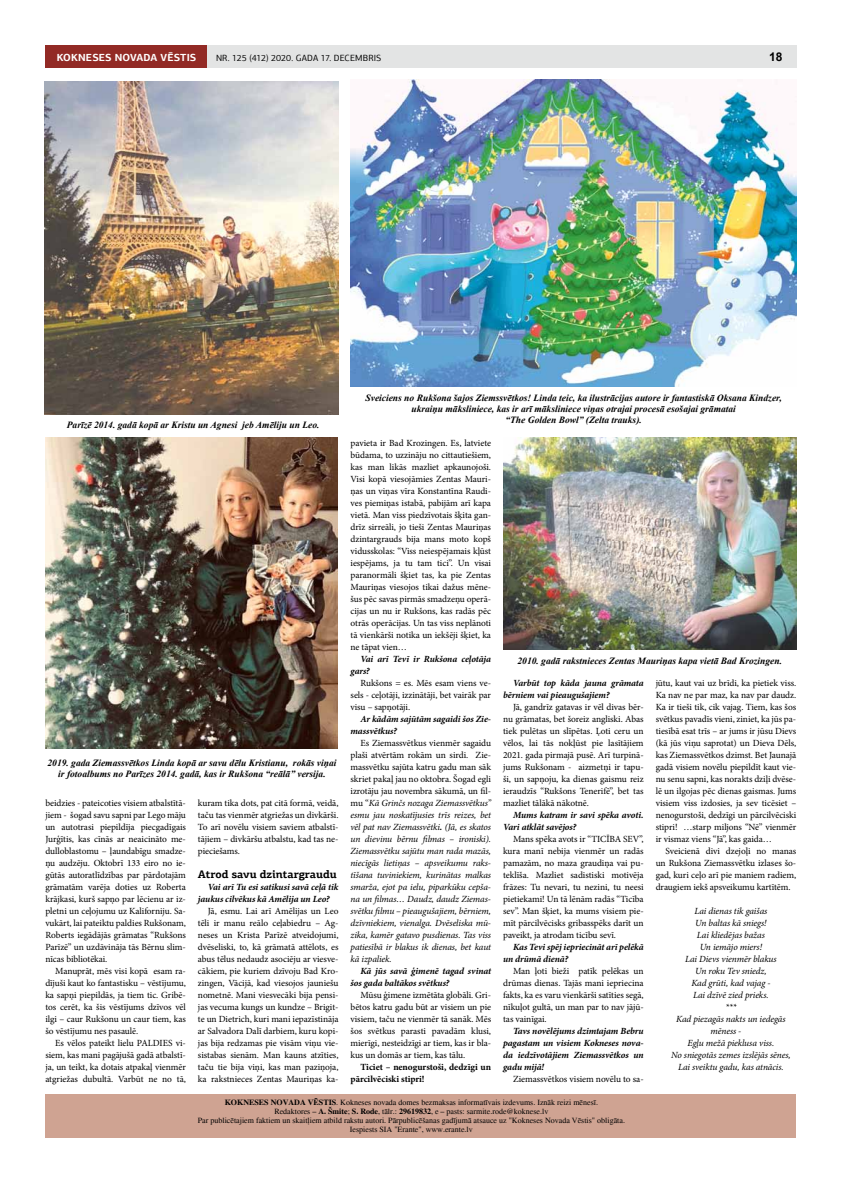
<style>
.page{position:relative;width:842px;height:1191px;background:#fff}
.page>*{position:absolute;margin:0;border:0;box-sizing:border-box;transform-origin:0 0}
.t1{font:700 12px "Arial";color:#000}
.t2{font:700 11px "PF Agora Slab Pro";letter-spacing:-.005em;color:#000}
.t3{font:700 10.3px "PF Agora Sans Pro";letter-spacing:.015em;color:#fff}
.t4{font:italic 700 9.5px/11.4px "Times New Roman";color:#000;text-align:center}
.t5{font:9.4px/12px "Minion Pro";letter-spacing:-.005em;color:#000;text-align:justify}
.t6{font:italic 9.4px/12px "Minion Pro";letter-spacing:-.01em;color:#000;text-align:justify}
.t7{font:italic 700 9.4px/12px "Minion Pro";letter-spacing:-.01em;color:#000}
.t8{font:700 9.4px/12px "Minion Pro";letter-spacing:-.005em;color:#000}
.t9{font:9px "PF Agora Sans Pro";letter-spacing:.01em;color:#000}
.t10{font:8px/9.2px "Times";color:#000;text-align:center}
.s1{font-style:normal}
.s2{font-weight:700}
</style>
<div class="page">
<div style="left:45px;top:45px;width:752px;height:23px;background:#e3e4e4"></div>
<div style="left:45px;top:45px;width:162px;height:23px;background:#922a25"></div>
<div style="left:45px;top:1094px;width:751px;height:44px;background:#cfa392"></div>
<img style="left:351px;top:79px;width:445px;height:307px">
<img style="left:503px;top:437px;width:294px;height:212px">
<img style="left:45px;top:437px;width:292px;height:311px">
<img style="left:45px;top:82px;width:294px;height:333px">
<p class="t3" style="left:57px;top:51px;width:141px">KOKNESES NOVADA VĒSTIS</p>
<p class="t9" style="left:216px;top:53px;width:87px">NR. 125 (412) 2020. GADA</p>
<p class="t9" style="left:321px;top:53px;width:62px">17. DECEMBRIS</p>
<p class="t1" style="left:769px;top:49px;width:15px">18</p>
<p class="t4" style="left:67px;top:418px;width:254px">Parīzē 2014. gadā kopā ar Kristu un Agnesi jeb Amēliju un Leo.</p>
<p class="t4" style="left:47px;top:756px;width:290px">2019. gada Ziemassvētkos Linda kopā ar savu dēlu Kristianu, rokās viņai ir fotoalbums no Parīzes 2014. gadā, kas ir Rukšona “reālā” versija.</p>
<p class="t5" style="left:45px;top:797px;width:142px">beidzies - pateicoties visiem atbalstītā&shy;jiem - šogad savu sapni par Lego māju un autotrasi piepildīja piecgadīgais Jurģītis, kas cīnās ar neaicināto me&shy;dulloblastomu – ļaundabīgu smadze&shy;ņu audzēju. Oktobrī 133 eiro no ie&shy;gūtās autoratlīdzības par pārdotajām grāmatām varēja doties uz Roberta krājkasi, kurš sapņo par lēcienu ar iz&shy;pletni un ceļojumu uz Kaliforniju. Sa&shy;vukārt, lai pateiktu paldies Rukšonam, Roberts iegādājās grāmatas “Rukšons Parīzē” un uzdāvināja tās Bērnu slim&shy;nīcas bibliotēkai.</p>
<p class="t5" style="left:45px;top:965px;width:142px;text-indent:10px">Manuprāt, mēs visi kopā esam ra&shy;dījuši kaut ko fantastisku – vēstījumu, ka sapņi piepildās, ja tiem tic. Gribē&shy;tos cerēt, ka šis vēstījums dzīvos vēl ilgi – caur Rukšonu un caur tiem, kas šo vēstījumu nes pasaulē.</p>
<p class="t5" style="left:45px;top:1037px;width:142px;text-indent:10px">Es vēlos pateikt lielu PALDIES vi&shy;siem, kas mani pagājušā gadā atbalstī&shy;ja, un teikt, ka dotais atpakaļ vienmēr atgriežas dubultā. Varbūt ne no tā,</p>
<p class="t5" style="left:198px;top:797px;width:142px">kuram tika dots, pat citā formā, veidā, taču tas vienmēr atgriežas un divkārši.<br>To arī novēlu visiem saviem atbalstī&shy;tājiem – divkāršu atbalstu, kad tas ne&shy;pieciešams.</p>
<p class="t2" style="left:198px;top:867px;width:140px">Atrod savu dzintargraudu</p>
<p class="t7" style="left:198px;top:880px;width:142px;text-indent:10px">Vai arī Tu esi satikusi savā ceļā tik jaukus cilvēkus kā Amēlija un Leo?</p>
<p class="t5" style="left:198px;top:905px;width:142px;text-indent:10px">Jā, esmu. Lai arī Amēlijas un Leo tēli ir manu reālo ceļabiedru – Ag&shy;neses un Krista Parīzē atveidojumi, dvēseliski, to, kā grāmatā attēlots, es abus tēlus nedaudz asociēju ar viesve&shy;cākiem, pie kuriem dzīvoju Bad Kro&shy;zingen, Vācijā, kad viesojos jauniešu nometnē. Mani viesvecāki bija pensi&shy;jas vecuma kungs un kundze – Brigit&shy;te un Dietrich, kuri mani iepazīstināja ar Salvadora Dalī darbiem, kuru kopi&shy;jas bija redzamas pie visām viņu vie&shy;sistabas sienām. Man kauns atzīties, taču tie bija viņi, kas man paziņoja, ka rakstnieces Zentas Mauriņas ka-</p>
<p class="t4" style="left:365px;top:391px;width:418px">Sveiciens no Rukšona šajos Ziemssvētkos! Linda teic, ka ilustrācijas autore ir fantastiskā Oksana Kindzer, ukraiņu māksliniece, kas ir arī māksliniece viņas otrajai procesā esošajai grāmatai<br>“The Golden Bowl” (Zelta trauks).</p>
<p class="t5" style="left:350px;top:437px;width:142px">pavieta ir Bad Krozingen. Es, latviete būdama, to uzzināju no cittautiešiem, kas man likās mazliet apkaunojoši.<br>Visi kopā viesojāmies Zentas Mauri&shy;ņas un viņas vīra Konstantīna Raudi&shy;ves piemiņas istabā, pabijām arī kapa vietā. Man viss piedzīvotais šķita gan&shy;drīz sirreāli, jo tieši Zentas Mauriņas dzintargrauds bija mans moto kopš vidusskolas: “Viss neiespējamais kļūst iespējams, ja tu tam tici”. Un visai paranormāli šķiet tas, ka pie Zentas Mauriņas viesojos tikai dažus mēne&shy;šus pēc savas pirmās smadzeņu operā&shy;cijas un nu ir Rukšons, kas radās pēc otrās operācijas. Un tas viss neplānoti tā vienkārši notika un iekšēji šķiet, ka ne tāpat vien…</p>
<p class="t7" style="left:350px;top:652px;width:142px;text-indent:10px">Vai arī Tevī ir Rukšona ceļotāja gars?</p>
<p class="t5" style="left:350px;top:677px;width:142px;text-indent:10px">Rukšons = es. Mēs esam viens ve&shy;sels - ceļotāji, izzinātāji, bet vairāk par visu – sapņotāji.</p>
<p class="t7" style="left:350px;top:712px;width:142px;text-indent:10px">Ar kādām sajūtām sagaidi šos Zie&shy;massvētkus?</p>
<p class="t6" style="left:350px;top:737px;width:142px;text-indent:10px"><span class="s1">Es Ziemassvētkus vienmēr sagaidu plaši atvērtām rokām un sirdi. Zie&shy;massvētku sajūta katru gadu man sāk skriet pakaļ jau no oktobra. Šogad egli izrotāju jau novembra sākumā, un fil&shy;mu “</span>Kā Grinčs nozaga Ziemassvētkus” esmu jau noskatījusies trīs reizes, bet vēl pat nav Ziemassvētki<span class="s2">.</span> (Jā, es skatos un dievinu bērnu filmas – ironiski).<br>Ziemassvētku sajūtu man rada mazās, niecīgās lietiņas – apsveikumu raks&shy;tīšana tuviniekiem, kurinātas malkas smarža, ejot pa ielu, piparkūku cepša&shy;na un filmas… Daudz, daudz Ziemas&shy;svētku filmu – pieaugušajiem, bērniem, dzīvniekiem, vienalga. Dvēseliska mū&shy;zika, kamēr gatavo pusdienas. Tas viss patiesībā ir blakus ik dienas, bet kaut kā izpaliek.</p>
<p class="t7" style="left:350px;top:965px;width:142px;text-indent:10px">Kā jūs savā ģimenē tagad svinat šos gada baltākos svētkus?</p>
<p class="t5" style="left:350px;top:989px;width:142px;text-indent:10px">Mūsu ģimene izmētāta globāli. Gri&shy;bētos katru gadu būt ar visiem un pie visiem, taču ne vienmēr tā sanāk. Mēs šos svētkus parasti pavadām klusi, mierīgi, nesteidzīgi ar tiem, kas ir bla&shy;kus un domās ar tiem, kas tālu.</p>
<p class="t8" style="left:350px;top:1061px;width:142px;text-indent:10px">Ticiet – nenogurstoši, dedzīgi un pārcilvēciski stipri!</p>
<p class="t4" style="left:518px;top:655px;width:266px">2010. gadā rakstnieces Zentas Mauriņas kapa vietā Bad Krozingen.</p>
<p class="t7" style="left:503px;top:677px;width:142px;text-indent:10px">Varbūt top kāda jauna grāmata bērniem vai pieaugušajiem?</p>
<p class="t5" style="left:503px;top:701px;width:142px;text-indent:10px">Jā, gandrīz gatavas ir vēl divas bēr&shy;nu grāmatas, bet šoreiz angliski. Abas tiek pulētas un slīpētas. Ļoti ceru un vēlos, lai tās nokļūst pie lasītājiem 2021. gada pirmajā pusē. Arī turpinā&shy;jums Rukšonam - aizmetņi ir tapu&shy;ši, un sapņoju, ka dienas gaismu reiz ieraudzīs “Rukšons Tenerifē”, bet tas mazliet tālākā nākotnē.</p>
<p class="t7" style="left:503px;top:809px;width:142px;text-indent:10px">Mums katram ir savi spēka avoti.<br>Vari atklāt savējos?</p>
<p class="t5" style="left:503px;top:833px;width:142px;text-indent:10px">Mans spēka avots ir “TICĪBA SEV”, kura manī nebija vienmēr un radās pamazām, no maza graudiņa vai pu&shy;teklīša. Mazliet sadistiski motivēja frāzes: Tu nevari, tu nezini, tu neesi pietiekami! Un tā lēnām radās “Ticība sev”. Man šķiet, ka mums visiem pie&shy;mīt pārcilvēcisks gribasspēks darīt un paveikt, ja atrodam ticību sevī.</p>
<p class="t7" style="left:503px;top:941px;width:142px;text-indent:10px">Kas Tevi spēj iepriecināt arī pelēkā un drūmā dienā?</p>
<p class="t5" style="left:503px;top:965px;width:142px;text-indent:10px">Man ļoti bieži patīk pelēkas un drūmas dienas. Tajās mani iepriecina fakts, ka es varu vienkārši satīties segā, nīkuļot gultā, un man par to nav jājū&shy;tas vainīgai.</p>
<p class="t7" style="left:503px;top:1025px;width:142px;text-align:justify;text-indent:10px">Tavs novēlējums dzimtajam Bebru pagastam un visiem Kokneses nova&shy;da iedzīvotājiem Ziemassvētkos un gadu mijā!</p>
<p class="t5" style="left:513px;top:1073px;width:132px">Ziemassvētkos visiem novēlu to sa-</p>
<p class="t5" style="left:656px;top:677px;width:142px">jūtu, kaut vai uz brīdi, ka pietiek viss.<br>Ka nav ne par maz, ka nav par daudz.<br>Ka ir tieši tik, cik vajag. Tiem, kas šos svētkus pavadīs vieni, ziniet, ka jūs pa&shy;tiesībā esat trīs – ar jums ir jūsu Dievs (kā jūs viņu saprotat) un Dieva Dēls, kas Ziemassvētkos dzimst. Bet Jaunajā gadā visiem novēlu piepildīt kaut vie&shy;nu senu sapni, kas norakts dziļi dvēse&shy;lē un ilgojas pēc dienas gaismas. Jums visiem viss izdosies, ja sev ticēsiet – nenogurstoši, dedzīgi un pārcilvēciski stipri! …starp miljons “Nē” vienmēr ir vismaz viens “Jā”, kas gaida…</p>
<p class="t5" style="left:656px;top:845px;width:142px;text-indent:10px">Sveicienā divi dzejoļi no manas un Rukšona Ziemassvētku izlases šo&shy;gad, kuri ceļo arī pie maniem radiem, draugiem iekš apsveikumu kartītēm.</p>
<p class="t6" style="left:694px;top:905px;width:74px">Lai dienas tik gaišas</p>
<p class="t6" style="left:695px;top:917px;width:73px">Un baltas kā sniegs!</p>
<p class="t6" style="left:697px;top:929px;width:69px">Lai kliedējas bažas</p>
<p class="t6" style="left:700px;top:941px;width:64px">Un iemājo miers!</p>
<p class="t6" style="left:685px;top:953px;width:93px">Lai Dievs vienmēr blakus</p>
<p class="t6" style="left:695px;top:965px;width:73px">Un roku Tev sniedz,</p>
<p class="t6" style="left:691px;top:977px;width:81px">Kad grūti, kad vajag -</p>
<p class="t6" style="left:693px;top:989px;width:77px">Lai dzīvē zied prieks.</p>
<p class="t6" style="left:725px;top:1001px;width:12px">***</p>
<p class="t6" style="left:676px;top:1013px;width:111px">Kad piezagās nakts un iedegās</p>
<p class="t6" style="left:710px;top:1025px;width:32px">mēness -</p>
<p class="t6" style="left:688px;top:1037px;width:88px">Egļu mežā pieklusa viss.</p>
<p class="t6" style="left:671px;top:1049px;width:121px">No sniegotās zemes izslējās sēnes,</p>
<p class="t6" style="left:678px;top:1061px;width:107px">Lai sveiktu gadu, kas atnācis.</p>
<p class="t10" style="left:198px;top:1097px;width:429px"><span class="s2">KOKNESES NOVADA VĒSTIS</span>. Kokneses novada domes bezmaksas informatīvais izdevums. Iznāk reizi mēnesī.<br>Redaktores – <span class="s2">A. ŠMITE</span>; <span class="s2">S. RODE</span>, tālr.: <span class="s2">29619832</span>, e – pasts: sarmite.rode@koknese.lv<br>Par publicētajiem faktiem un skaitļiem atbild rakstu autori. Pārpublicēšanas gadījumā atsauce uz "Kokneses Novada Vēstis" obligāta.<br>Iespiests SIA "Erante", www.erante.lv</p>
</div>
